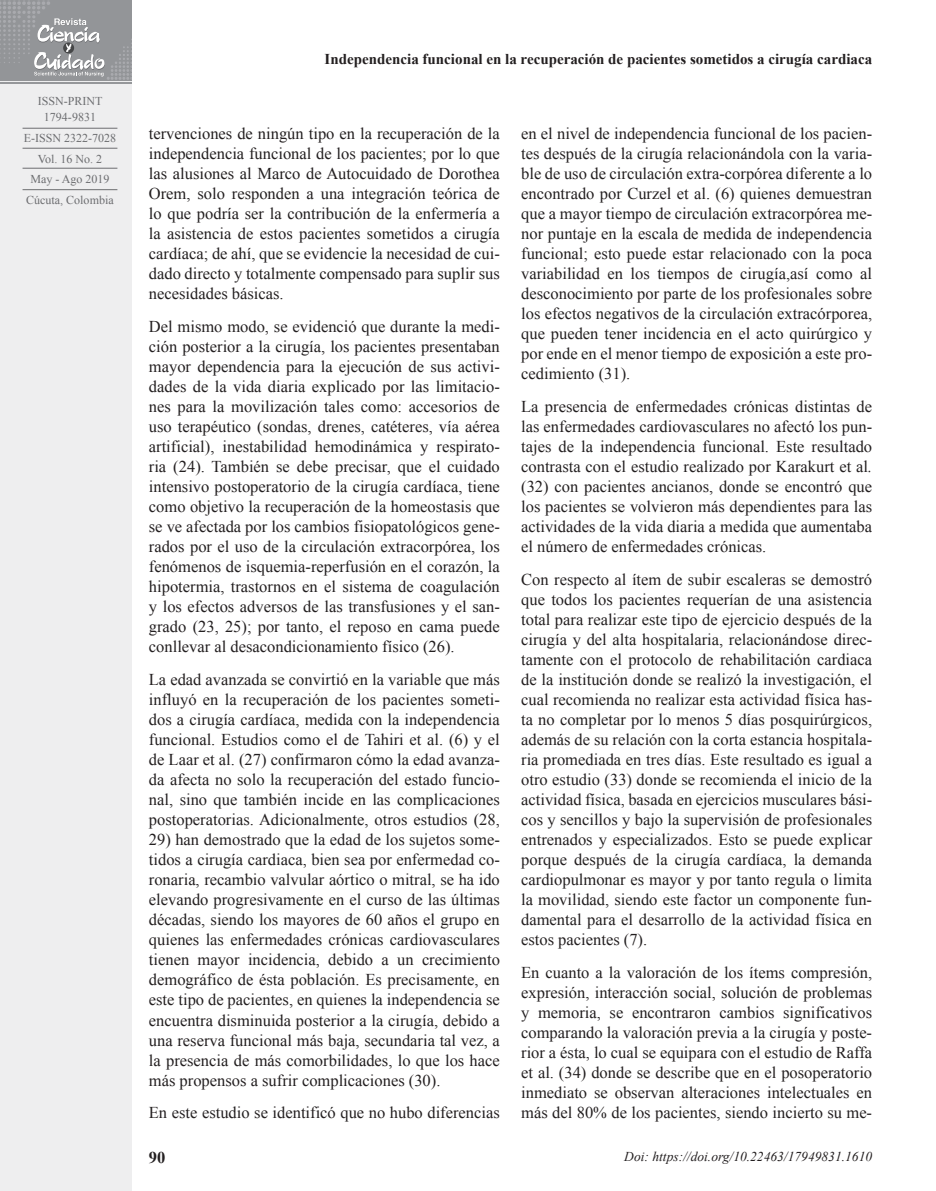
<style>
.page{position:relative;width:936px;height:1191px;background:#fff}
.page>*{position:absolute;margin:0;border:0;box-sizing:border-box;transform-origin:0 0}
.t1{font:16.5px/20px "Times New Roman";color:#231f20;text-align:justify}
.t2{font:700 16.5px "Times New Roman";color:#231f20}
.t3{font:700 15px "Times New Roman";color:#231f20}
.t4{font:italic 13.5px "Times New Roman";color:#231f20}
.t5{font:12px/20.7px "Times New Roman";color:#6c6d70;text-align:center}
.s1{font-style:italic}
</style>
<div class="page">
<div style="left:0;top:0;width:131px;height:1191px;background:#eeeeef"></div>
<hr style="left:23px;top:128px;width:94px;height:1px;background:#6c6d70">
<hr style="left:23px;top:148px;width:94px;height:1px;background:#6c6d70">
<hr style="left:23px;top:168px;width:94px;height:1px;background:#6c6d70">
<hr style="left:23px;top:189px;width:94px;height:1px;background:#6c6d70">
<hr style="left:0;top:83px;width:132px;height:1px;background:#95979a">
<svg style="left:0;top:0;width:132px;height:82px;background:#9ea0a3"></svg>
<p class="t3" style="left:324px;top:49px;width:549px">Independencia funcional en la recuperación de pacientes sometidos a cirugía cardiaca</p>
<p class="t5" style="left:38px;top:92px;width:66px;line-height:16.5px">ISSN-PRINT<br>1794-9831</p>
<p class="t5" style="left:24px;top:127px;width:94px">E-ISSN 2322-7028<br>Vol. 16 No. 2<br>May - Ago 2019<br>Cúcuta, Colombia</p>
<p class="t1" style="left:149px;top:123px;width:352px">tervenciones de ningún tipo en la recuperación de la independencia funcional de los pacientes; por lo que las alusiones al Marco de Autocuidado de Dorothea Orem, solo responden a una integración teórica de lo que podría ser la contribución de la enfermería a la asistencia de estos pacientes sometidos a cirugía cardíaca; de ahí, que se evidencie la necesidad de cui&shy;dado directo y totalmente compensado para suplir sus necesidades básicas.</p>
<p class="t1" style="left:149px;top:316px;width:352px">Del mismo modo, se evidenció que durante la medi&shy;ción posterior a la cirugía, los pacientes presentaban mayor dependencia para la ejecución de sus activi&shy;dades de la vida diaria explicado por las limitacio&shy;nes para la movilización tales como: accesorios de uso terapéutico (sondas, drenes, catéteres, vía aérea artificial), inestabilidad hemodinámica y respirato&shy;ria (24). También se debe precisar, que el cuidado intensivo postoperatorio de la cirugía cardíaca, tiene como objetivo la recuperación de la homeostasis que se ve afectada por los cambios fisiopatológicos gene&shy;rados por el uso de la circulación extracorpórea, los fenómenos de isquemia-reperfusión en el corazón, la hipotermia, trastornos en el sistema de coagulación y los efectos adversos de las transfusiones y el san&shy;grado (23, 25); por tanto, el reposo en cama puede conllevar al desacondicionamiento físico (26).</p>
<p class="t1" style="left:149px;top:669px;width:352px">La edad avanzada se convirtió en la variable que más influyó en la recuperación de los pacientes someti&shy;dos a cirugía cardíaca, medida con la independencia funcional. Estudios como el de Tahiri et al. (6) y el de Laar et al. (27) confirmaron cómo la edad avanza&shy;da afecta no solo la recuperación del estado funcio&shy;nal, sino que también incide en las complicaciones postoperatorias. Adicionalmente, otros estudios (28,</p>
<p class="t1" style="left:149px;top:829px;width:352px">29) han demostrado que la edad de los sujetos some&shy;tidos a cirugía cardiaca, bien sea por enfermedad co&shy;ronaria, recambio valvular aórtico o mitral, se ha ido elevando progresivamente en el curso de las últimas décadas, siendo los mayores de 60 años el grupo en quienes las enfermedades crónicas cardiovasculares tienen mayor incidencia, debido a un crecimiento demográfico de ésta población. Es precisamente, en este tipo de pacientes, en quienes la independencia se encuentra disminuida posterior a la cirugía, debido a una reserva funcional más baja, secundaria tal vez, a la presencia de más comorbilidades, lo que los hace más propensos a sufrir complicaciones (30).</p>
<p class="t1" style="left:149px;top:1102px;width:352px">En este estudio se identificó que no hubo diferencias</p>
<p class="t2" style="left:149px;top:1146px;width:18px">90</p>
<p class="t1" style="left:521px;top:123px;width:352px">en el nivel de independencia funcional de los pacien&shy;tes después de la cirugía relacionándola con la varia&shy;ble de uso de circulación extra-corpórea diferente a lo encontrado por Curzel et al. (6) quienes demu estran que a mayor tiempo de circulación extracorpórea me&shy;nor puntaje en la escala de medida de independencia funcional; esto puede estar relacionado con la poca variabilidad en los tiempos de cirugía,así como al desconocimiento por parte de los profesionales sobre los efectos negativos de la circulación extracórporea, que pueden tener incidencia en el acto quirúrgico y por ende en el menor tiempo de exposición a este pro&shy;cedimiento (31).</p>
<p class="t1" style="left:521px;top:396px;width:352px">La presencia de enfermedades crónicas distintas de las enfermedades cardiovasculares no afectó los pun&shy;tajes de la independencia funcional. Este resultado contrasta con el estudio realizado por Karakurt et al<span class="s1">. </span>(32) con pacientes ancianos, donde se encontró que los pacientes se volvieron más dependientes para las actividades de la vida diaria a medida que aumentaba el número de enfermedades crónicas.</p>
<p class="t1" style="left:521px;top:569px;width:352px">Con respecto al ítem de subir escaleras se demostró que todos los pacientes requerían de una asistencia total para realizar este tipo de ejercicio después de la cirugía y del alta hospitalaria, relacionándose direc&shy;tamente con el protocolo de rehabilitación cardiaca de la institución donde se realizó la investigación, el cual recomienda no realizar esta actividad física has&shy;ta no completar por lo menos 5 días posquirúrgicos, además de su relación con la corta estancia hospitala&shy;ria promediada en tres días. Este resultado es igual a otro estudio (33) donde se recomienda el inicio de la actividad física, basada en ejercicios musculares bási&shy;cos y sencillos y bajo la supervisión de profesionales entrenados y especializados. Esto se puede explicar porque después de la cirugía cardíaca, la demanda cardiopulmonar es mayor y por tanto regula o limita la movilidad, siendo este factor un componente fun&shy;damental para el desarrollo de la actividad física en estos pacientes (7).</p>
<p class="t1" style="left:521px;top:962px;width:352px">En cuanto a la valoración de los ítems compresión, expresión, interacción social, solución de problemas y memoria, se encontraron cambios significativos comparando la valoración previa a la cirugía y poste&shy;rior a ésta, lo cual se equipara con el estudio de Raffa et al. (34) donde se describe que en el posoperatorio inmediato se observan alteraciones intelectuales en más del 80% de los pacientes, siendo incierto su me-</p>
<p class="t4" style="left:624px;top:1147px;width:249px">Doi: https://doi.org/10.22463/17949831.1610</p>
</div>
